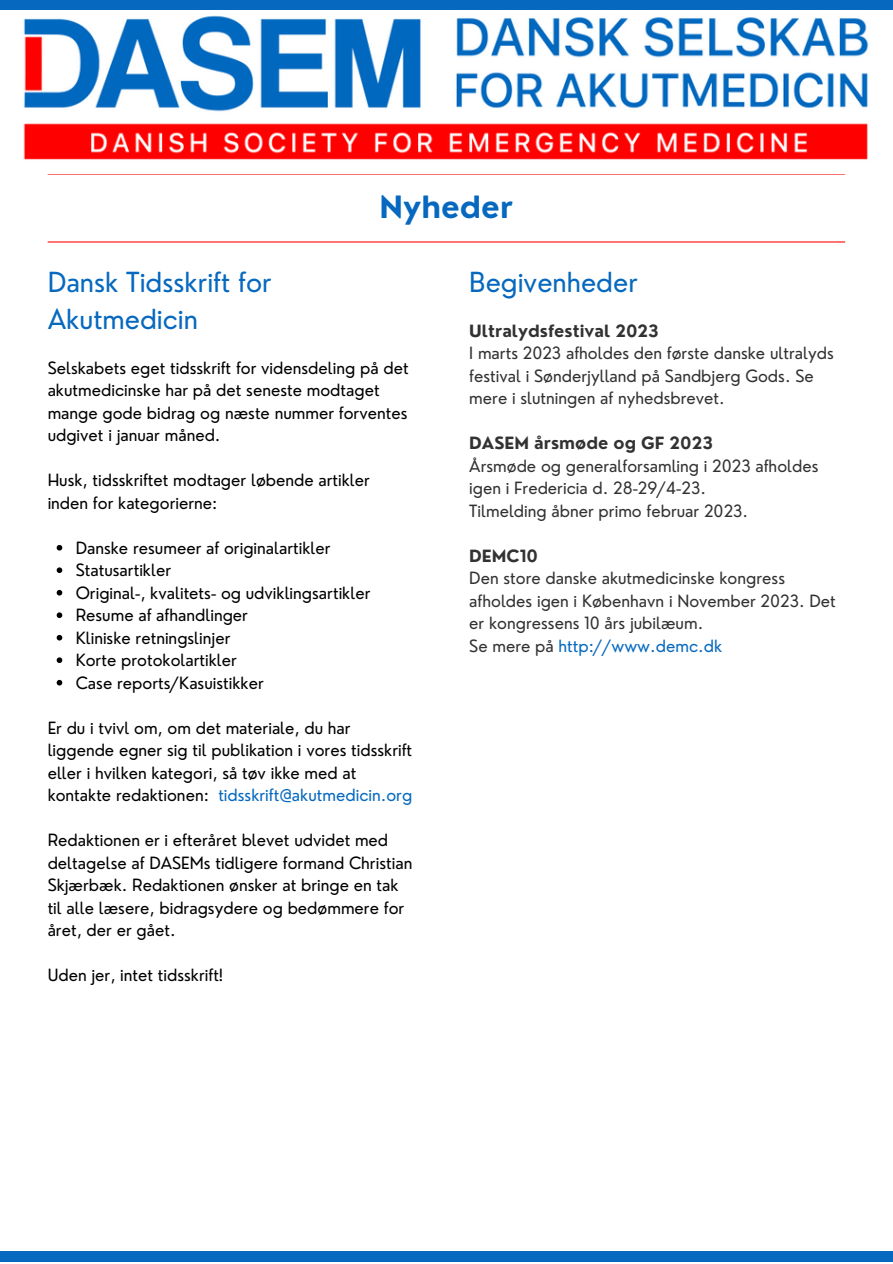
<style>
.page{position:relative;width:893px;height:1264px;background:#fff}
.page>*{position:absolute;margin:0;border:0;box-sizing:border-box;transform-origin:0 0}
.t1{font:700 30px "Nourd";color:#0669bf}
.t2{font:27px/37px "Nourd";color:#0669bf}
.t3{font:16.5px/22.5px "Nourd";color:#000}
.t4{font:16.5px/22.5px "Nourd";color:#323232}
.t5{font:700 16.5px "Nourd";color:#323232}
.s1{color:#0669bf}
</style>
<div class="page">
<div style="left:0;top:0;width:892px;height:22px;background:#0669bf"></div>
<hr style="left:48px;top:173px;width:797px;height:1px;background:#ff0907">
<hr style="left:48px;top:241px;width:797px;height:1px;background:#ff0907">
<div style="left:867px;top:10px;width:25px;height:163px;background:#fff"></div>
<img style="left:0;top:10px;width:869px;height:150px">
<div style="left:0;top:1251px;width:892px;height:10px;background:#0669bf"></div>
<svg style="left:57px;top:545px;width:5px;height:5px"></svg>
<svg style="left:57px;top:567px;width:5px;height:6px"></svg>
<svg style="left:57px;top:590px;width:5px;height:5px"></svg>
<svg style="left:57px;top:612px;width:5px;height:6px"></svg>
<svg style="left:57px;top:635px;width:5px;height:5px"></svg>
<svg style="left:57px;top:657px;width:5px;height:6px"></svg>
<svg style="left:57px;top:680px;width:5px;height:5px"></svg>
<h1 class="t1" style="left:379px;top:188px;width:135px">Nyheder</h1>
<h2 class="t2" style="left:48px;top:263px;width:225px">Dansk Tidsskrift for<br>Akutmedicin</h2>
<p class="t3" style="left:48px;top:356px;width:362px">Selskabets eget tidsskrift for vidensdeling på det akutmedicinske har på det seneste modtaget mange gode bidrag og næste nummer forventes udgivet i januar måned.</p>
<p class="t3" style="left:48px;top:469px;width:324px">Husk, tidsskriftet modtager løbende artikler inden for kategorierne:</p>
<p class="t3" style="left:76px;top:536px;width:296px">Danske resumeer af originalartikler<br>Statusartikler<br>Original-, kvalitets- og udviklingsartikler<br>Resume af afhandlinger<br>Kliniske retningslinjer<br>Korte protokolartikler<br>Case reports/Kasuistikker</p>
<p class="t3" style="left:48px;top:716px;width:366px">Er du i tvivl om, om det materiale, du har liggende egner sig til publikation i vores tidsskrift eller i hvilken kategori, så tøv ikke med at kontakte redaktionen: <span class="s1">tidsskrift@akutmedicin.org</span></p>
<p class="t3" style="left:48px;top:828px;width:366px">Redaktionen er i efteråret blevet udvidet med deltagelse af DASEMs tidligere formand Christian Skjærbæk. Redaktionen ønsker at bringe en tak til alle læsere, bidragsydere og bedømmere for året, der er gået.</p>
<p class="t3" style="left:48px;top:963px;width:177px">Uden jer, intet tidsskrift!</p>
<h2 class="t2" style="left:469px;top:263px;width:170px">Begivenheder</h2>
<p class="t5" style="left:469px;top:320px;width:191px">Ultralydsfestival 2023</p>
<p class="t4" style="left:469px;top:342px;width:366px">I marts 2023 afholdes den første danske ultralyds festival i Sønderjylland på Sandbjerg Gods. Se mere i slutningen af nyhedsbrevet.</p>
<p class="t5" style="left:469px;top:433px;width:245px">DASEM årsmøde og GF 2023</p>
<p class="t4" style="left:469px;top:454px;width:351px">Årsmøde og generalforsamling i 2023 afholdes igen i Fredericia d. 28-29/4-23.<br>Tilmelding åbner primo februar 2023.</p>
<p class="t5" style="left:469px;top:545px;width:70px">DEMC10</p>
<p class="t4" style="left:469px;top:567px;width:368px">Den store danske akutmedicinske kongress afholdes igen i København i November 2023. Det er kongressens 10 års jubilæum.<br>Se mere på <span class="s1">http://www.demc.dk</span></p>
</div>
